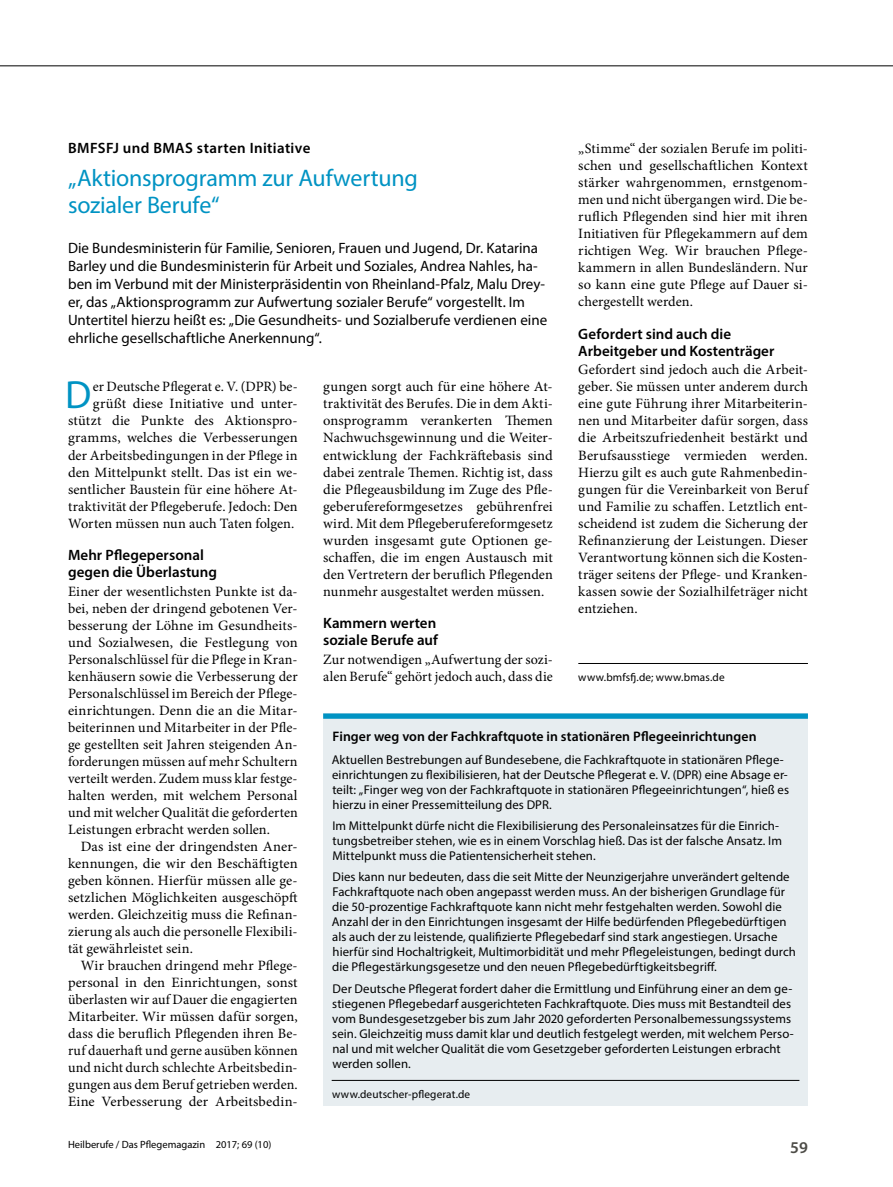
<style>
.page{position:relative;width:893px;height:1187px;background:#fff}
.page>*{position:absolute;margin:0;border:0;box-sizing:border-box;transform-origin:0 0}
.Para_Initial_2{font:39.45px "Myriad Pro";color:#0093c3}
.Title_2{font:24px/27px "Myriad Pro";letter-spacing:-.01em;color:#0093c3}
.NoXML_Pagina{font:600 16.5px "Myriad Pro";color:#4d4c47}
.Trailer_2{font:15px/18px "Myriad Pro";color:#000}
.SectionHeading_1_x{font:600 15px/17px "Myriad Pro";letter-spacing:.005em;color:#000}
.SuperTitle_2_DPR{font:600 15px "Myriad Pro";letter-spacing:.025em;color:#000}
.Para_x{font:14.25px/17px "Minion Pro";letter-spacing:.005em;color:#000;text-align:justify}
.Para_Indent{font:14.25px/17px "Minion Pro";letter-spacing:.005em;color:#000;text-align:justify}
.Para_Initial_2-2{font:14.25px/17px "Minion Pro";letter-spacing:.005em;color:#000;text-align:right}
.Box_Heading_x{font:600 13.8px "Myriad Pro";letter-spacing:.005em;color:#000}
.Para_Box{font:12.75px/15px "Myriad Pro";letter-spacing:.01em;color:#000}
.Source_x{font:11.25px "Myriad Pro";letter-spacing:.015em;color:#000}
.NoXML_Pagina-2{font:10.5px "Myriad Pro";color:#000}
</style>
<div class="page">
<hr style="left:0;top:66px;width:893px;height:1px;background:#000">
<hr style="left:578px;top:663px;width:230px;height:1px;background:#000">
<div style="left:323px;top:713px;width:485px;height:393px;background:#e7edf0"></div>
<div style="left:323px;top:713px;width:485px;height:5px;background:#0093c3"></div>
<hr style="left:332px;top:1080px;width:467px;height:1px;background:#000">
<p class="SuperTitle_2_DPR" style="left:68px;top:138px;width:244px">BMFSFJ und BMAS starten Initiative</p>
<p class="Title_2" style="left:68px;top:164px;width:351px">„Aktionsprogramm zur Aufwertung sozialer Berufe“</p>
<p class="Trailer_2" style="left:68px;top:238px;width:481px">Die Bundesministerin für Familie, Senioren, Frauen und Jugend, Dr. Katarina Barley und die Bundesministerin für Arbeit und Soziales, Andrea Nahles, ha&shy;ben im Verbund mit der Ministerpräsidentin von Rheinland-Pfalz, Malu Drey&shy;er, das „Aktionsprogramm zur Aufwertung sozialer Berufe“ vorgestellt. Im Untertitel hierzu heißt es: „Die Gesundheits- und Sozialberufe verdienen eine ehrliche gesellschaftliche Anerkennung“.</p>
<p class="Para_Initial_2" style="left:65px;top:371px;width:28px">D</p>
<p class="Para_x" style="left:578px;top:140px;width:231px">„Stimme“ der sozialen Berufe im politi&shy;schen und gesellschaftlichen Kontext stärker wahrgenommen, ernstgenom&shy;men und nicht übergangen wird. Die be&shy;ruflich Pflegenden sind hier mit ihren Initiativen für Pflegekammern auf dem richtigen Weg. Wir brauchen Pflege&shy;kammern in allen Bundesländern. Nur so kann eine gute Pflege auf Dauer si&shy;chergestellt werden.</p>
<p class="SectionHeading_1_x" style="left:578px;top:325px;width:198px">Gefordert sind auch die<br>Arbeitgeber und Kostenträger</p>
<p class="Para_x" style="left:578px;top:361px;width:231px">Gefordert sind jedoch auch die Arbeit&shy;geber. Sie müssen unter anderem durch eine gute Führung ihrer Mitarbeiterin&shy;nen und Mitarbeiter dafür sorgen, dass die Arbeitszufriedenheit bestärkt und Berufsausstiege vermieden werden.<br>Hierzu gilt es auch gute Rahmenbedin&shy;gungen für die Vereinbarkeit von Beruf und Familie zu schaffen. Letztlich ent&shy;scheidend ist zudem die Sicherung der Refinanzierung der Leistungen. Dieser Verantwortung können sich die Kosten&shy;träger seitens der Pflege- und Kranken&shy;kassen sowie der Sozialhilfeträger nicht entziehen.</p>
<p class="Para_Initial_2-2" style="left:68px;top:378px;width:231px">er Deutsche Pflegerat e. V. (DPR) be&shy;grüßt diese Initiative und unter&shy;stützt die Punkte des Aktionspro&shy;gramms, welches die Verbesserungen der Arbeitsbedingungen in der Pflege in den Mittelpunkt stellt. Das ist ein we&shy;sentlicher Baustein für eine höhere At&shy;traktivität der Pflegeberufe. Jedoch: Den Worten müssen nun auch Taten folgen.</p>
<p class="SectionHeading_1_x" style="left:68px;top:546px;width:151px">Mehr Pflegepersonal gegen die Überlastung</p>
<p class="Para_x" style="left:68px;top:582px;width:231px">Einer der wesentlichsten Punkte ist da&shy;bei, neben der dringend gebotenen Ver&shy;besserung der Löhne im Gesundheits&shy;und Sozialwesen, die Festlegung von Personalschlüssel für die Pflege in Kran&shy;kenhäusern sowie die Verbesserung der Personalschlüssel im Bereich der Pflege&shy;einrichtungen. Denn die an die Mitar&shy;beiterinnen und Mitarbeiter in der Pfle&shy;ge gestellten seit Jahren steigenden An&shy;forderungen müssen auf mehr Schultern verteilt werden. Zudem muss klar festge&shy;halten werden, mit welchem Personal und mit welcher Qualität die geforderten Leistungen erbracht werden sollen.</p>
<p class="Para_Indent" style="left:68px;top:837px;width:231px;text-indent:13px">Das ist eine der dringendsten Aner&shy;kennungen, die wir den Beschäftigten geben können. Hierfür müssen alle ge&shy;setzlichen Möglichkeiten ausgeschöpft werden. Gleichzeitig muss die Refinan&shy;zierung als auch die personelle Flexibili&shy;tät gewährleistet sein.</p>
<p class="Para_Indent" style="left:68px;top:957px;width:231px;text-indent:13px">Wir brauchen dringend mehr Pflege&shy;personal in den Einrichtungen, sonst überlasten wir auf Dauer die engagierten Mitarbeiter. Wir müssen dafür sorgen, dass die beruflich Pflegenden ihren Be&shy;ruf dauerhaft und gerne ausüben können und nicht durch schlechte Arbeitsbedin&shy;gungen aus dem Beruf getrieben werden.</p>
<p class="Para_x" style="left:68px;top:1093px;width:231px">Eine Verbesserung der Arbeitsbedin-</p>
<p class="Para_x" style="left:323px;top:378px;width:231px">gungen sorgt auch für eine höhere At&shy;traktivität des Berufes. Die in dem Akti&shy;onsprogramm verankerten Themen Nachwuchsgewinnung und die Weiter&shy;entwicklung der Fachkräftebasis sind dabei zentrale Themen. Richtig ist, dass die Pflegeausbildung im Zuge des Pfle&shy;geberufereformgesetzes gebührenfrei wird. Mit dem Pflegeberufereformgesetz wurden insgesamt gute Optionen ge&shy;schaffen, die im engen Austausch mit den Vertretern der beruflich Pflegenden nunmehr ausgestaltet werden müssen.</p>
<p class="SectionHeading_1_x" style="left:323px;top:614px;width:116px">Kammern werten soziale Berufe auf</p>
<p class="Para_x" style="left:323px;top:650px;width:231px">Zur notwendigen „Aufwertung der sozi&shy;alen Berufe“ gehört jedoch auch, dass die</p>
<p class="Source_x" style="left:578px;top:670px;width:148px">www.bmfsfj.de; www.bmas.de</p>
<p class="Box_Heading_x" style="left:332px;top:727px;width:426px">Finger weg von der Fachkraftquote in stationären Pflegeeinrichtungen</p>
<p class="Para_Box" style="left:332px;top:751px;width:459px">Aktuellen Bestrebungen auf Bundesebene, die Fachkraftquote in stationären Pflege&shy;einrichtungen zu flexibilisieren, hat der Deutsche Pflegerat e. V. (DPR) eine Absage er&shy;teilt: „Finger weg von der Fachkraftquote in stationären Pflegeeinrichtungen“, hieß es hierzu in einer Pressemitteilung des DPR.</p>
<p class="Para_Box" style="left:332px;top:818px;width:451px">Im Mittelpunkt dürfe nicht die Flexibilisierung des Personaleinsatzes für die Einrich&shy;tungsbetreiber stehen, wie es in einem Vorschlag hieß. Das ist der falsche Ansatz. Im<br>Mittelpunkt muss die Patientensicherheit stehen.</p>
<p class="Para_Box" style="left:332px;top:869px;width:466px">Dies kann nur bedeuten, dass die seit Mitte der Neunzigerjahre unverändert geltende Fachkraftquote nach oben angepasst werden muss. An der bisherigen Grundlage für die 50-prozentige Fachkraftquote kann nicht mehr festgehalten werden. Sowohl die Anzahl der in den Einrichtungen insgesamt der Hilfe bedürfenden Pflegebedürftigen als auch der zu leistende, qualifizierte Pflegebedarf sind stark angestiegen. Ursache hierfür sind Hochaltrigkeit, Multimorbidität und mehr Pflegeleistungen, bedingt durch die Pflegestärkungsgesetze und den neuen Pflegebedürftigkeitsbegriff.</p>
<p class="Para_Box" style="left:332px;top:980px;width:463px">Der Deutsche Pflegerat fordert daher die Ermittlung und Einführung einer an dem ge&shy;stiegenen Pflegebedarf ausgerichteten Fachkraftquote. Dies muss mit Bestandteil des vom Bundesgesetzgeber bis zum Jahr 2020 geforderten Personalbemessungssystems sein. Gleichzeitig muss damit klar und deutlich festgelegt werden, mit welchem Perso&shy;nal und mit welcher Qualität die vom Gesetzgeber geforderten Leistungen erbracht werden sollen.</p>
<p class="Source_x" style="left:332px;top:1086px;width:139px">www.deutscher-pflegerat.de</p>
<p class="NoXML_Pagina-2" style="left:68px;top:1137px;width:205px">Heilberufe / Das Pflegemagazin 2017; 69 (10)</p>
<p class="NoXML_Pagina" style="left:790px;top:1136px;width:19px">59</p>
</div>
